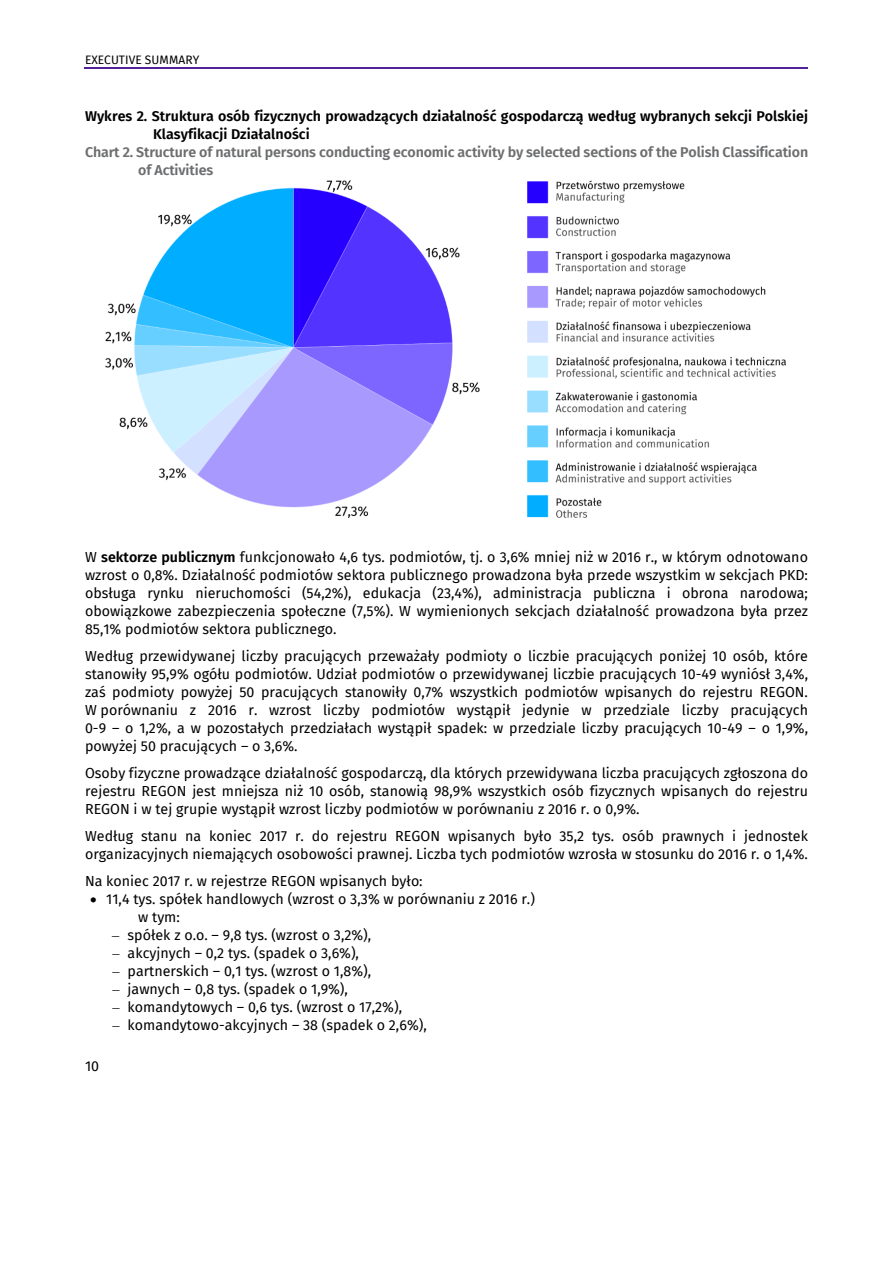
<style>
.page{position:relative;width:893px;height:1263px;background:#fff}
.page>*{position:absolute;margin:0;border:0;box-sizing:border-box;transform-origin:0 0}
.t1{font:14.25px/18px "Fira Sans";color:#000;text-align:justify}
.t2{font:600 14.25px/18px "Fira Sans";color:#000}
.t3{font:600 14.25px/18px "Fira Sans";letter-spacing:-.01em;color:#6d6e70}
.t4{font:12px "Fira Sans";color:#000}
.s1{font-weight:600}
</style>
<div class="page">
<hr style="left:84px;top:68px;width:723px;height:1px;background:#522398">
<img style="left:105px;top:181px;width:681px;height:336px">
<p class="t4" style="left:85px;top:53px;width:116px">EXECUTIVE SUMMARY</p>
<p class="t2" style="left:153px;top:107px;width:656px;text-indent:-68px">Wykres 2. Struktura osób fizycznych prowadzących działalność gospodarczą według wybranych sekcji Polskiej<br>Klasyfikacji Działalności</p>
<p class="t3" style="left:138px;top:143px;width:671px;text-indent:-53px">Chart 2. Structure of natural persons conducting economic activity by selected sections of the Polish Classification of Activities</p>
<p class="t1" style="left:85px;top:548px;width:724px">W <span class="s1">sektorze publicznym</span> funkcjonowało 4,6 tys. podmiotów, tj. o 3,6% mniej niż w 2016 r., w którym odnotowano wzrost o 0,8%. Działalność podmiotów sektora publicznego prowadzona była przede wszystkim w sekcjach PKD: obsługa rynku nieruchomości (54,2%), edukacja (23,4%), administracja publiczna i obrona narodowa; obowiązkowe zabezpieczenia społeczne (7,5%). W wymienionych sekcjach działalność prowadzona była przez 85,1% podmiotów sektora publicznego.</p>
<p class="t1" style="left:85px;top:647px;width:724px">Według przewidywanej liczby pracujących przeważały podmioty o liczbie pracujących poniżej 10 osób, które stanowiły 95,9% ogółu podmiotów. Udział podmiotów o przewidywanej liczbie pracujących 10-49 wyniósł 3,4%, zaś podmioty powyżej 50 pracujących stanowiły 0,7% wszystkich podmiotów wpisanych do rejestru REGON.<br>W porównaniu z 2016 r. wzrost liczby podmiotów wystąpił jedynie w przedziale liczby pracujących 0-9 – o 1,2%, a w pozostałych przedziałach wystąpił spadek: w przedziale liczby pracujących 10-49 – o 1,9%, powyżej 50 pracujących – o 3,6%.</p>
<p class="t1" style="left:85px;top:764px;width:724px">Osoby fizyczne prowadzące działalność gospodarczą, dla których przewidywana liczba pracujących zgłoszona do rejestru REGON jest mniejsza niż 10 osób, stanowią 98,9% wszystkich osób fizycznych wpisanych do rejestru REGON i w tej grupie wystąpił wzrost liczby podmiotów w porównaniu z 2016 r. o 0,9%.</p>
<p class="t1" style="left:85px;top:827px;width:724px">Według stanu na koniec 2017 r. do rejestru REGON wpisanych było 35,2 tys. osób prawnych i jednostek organizacyjnych niemających osobowości prawnej. Liczba tych podmiotów wzrosła w stosunku do 2016 r. o 1,4%.</p>
<p class="t1" style="left:85px;top:872px;width:339px">Na koniec 2017 r. w rejestrze REGON wpisanych było:</p>
<p class="t1" style="left:90px;top:890px;width:446px">• 11,4 tys. spółek handlowych (wzrost o 3,3% w porównaniu z 2016 r.)</p>
<p class="t1" style="left:138px;top:908px;width:43px">w tym:</p>
<p class="t1" style="left:128px;top:926px;width:245px">spółek z o.o. – 9,8 tys. (wzrost o 3,2%),</p>
<p class="t1" style="left:128px;top:944px;width:233px">akcyjnych – 0,2 tys. (spadek o 3,6%),</p>
<p class="t1" style="left:128px;top:962px;width:245px">partnerskich – 0,1 tys. (wzrost o 1,8%),</p>
<p class="t1" style="left:128px;top:980px;width:222px">jawnych – 0,8 tys. (spadek o 1,9%),</p>
<p class="t1" style="left:128px;top:998px;width:276px">komandytowych – 0,6 tys. (wzrost o 17,2%),</p>
<p class="t1" style="left:128px;top:1016px;width:301px">komandytowo-akcyjnych – 38 (spadek o 2,6%),</p>
<p class="t1" style="left:85px;top:1057px;width:16px">10</p>
</div>
